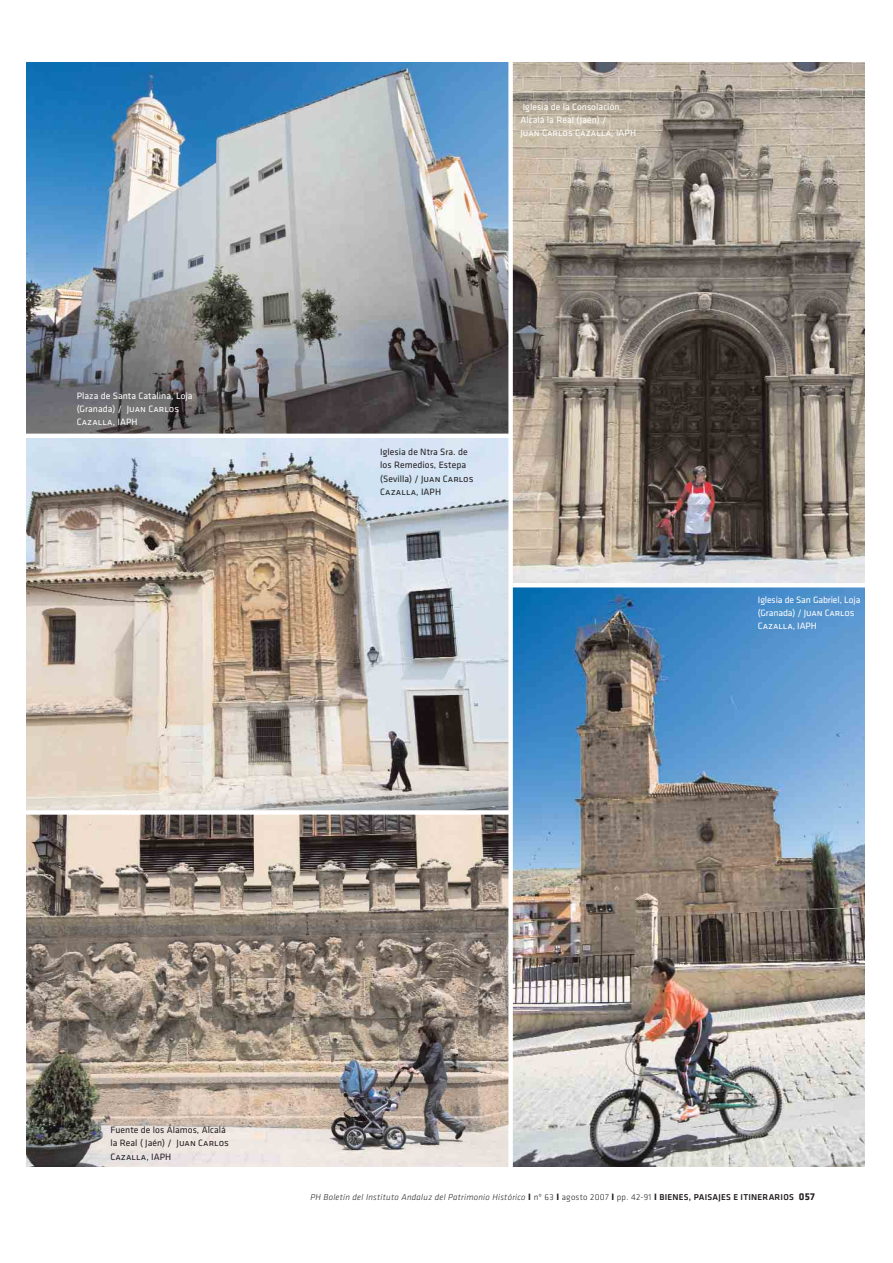
<style>
.page{position:relative;width:893px;height:1263px;background:#fff}
.page>*{position:absolute;margin:0;border:0;box-sizing:border-box;transform-origin:0 0}
.t1{font:9.6px/13.2px "Klavika";letter-spacing:.005em;color:#fff}
.t2{font:9.6px/13.2px "Klavika";letter-spacing:.005em;color:#231f20}
.t3{font:9.6px "Klavika Regular Caps";letter-spacing:.005em;color:#fff}
.t4{font:9.6px "Klavika Regular Caps";letter-spacing:.005em;color:#231f20}
.t5{font:italic 300 8.85px "Klavika";letter-spacing:.03em;color:#231f20}
.s1{font-family:"Klavika Regular Caps"}
.s2{font-weight:700;font-style:normal;font-size:9.6px}
.s3{font-style:normal}
.s4{font-weight:500;font-style:normal}
.s5{font-weight:700;font-style:normal;font-size:10.35px}
</style>
<div class="page">
<img style="left:26px;top:63px;width:838px;height:1104px">
<svg style="left:513px;top:63px;width:351px;height:520px;background:#92887e"></svg>
<div style="left:508px;top:50px;width:5px;height:1124px;background:#fff"></div>
<div style="left:26px;top:810px;width:484px;height:5px;background:#fff"></div>
<hr style="left:26px;top:434px;width:485px;height:4px;background:#fff">
<hr style="left:511px;top:583px;width:353px;height:4px;background:#fff">
<p class="t1" style="left:77px;top:390px;width:117px">Plaza de Santa Catalina, Loja (Granada) / <span class="s1">Juan Carlos</span></p>
<p class="t3" style="left:77px;top:416px;width:62px">Cazalla, IAPH</p>
<p class="t1" style="left:520px;top:101px;width:103px">Iglesia de la Consolación,<br>Alcalá la Real (Jaén) /</p>
<p class="t3" style="left:520px;top:127px;width:117px">Juan Carlos Cazalla, IAPH</p>
<p class="t2" style="left:380px;top:446px;width:95px">Iglesia de Ntra Sra. de los Remedios, Estepa (Sevilla) / <span class="s1">Juan Carlos</span></p>
<p class="t4" style="left:380px;top:486px;width:62px">Cazalla, IAPH</p>
<p class="t1" style="left:758px;top:594px;width:104px">Iglesia de San Gabriel, Loja (Granada) / <span class="s1">Juan Carlos</span></p>
<p class="t3" style="left:758px;top:620px;width:60px">Cazalla, IAPH</p>
<p class="t2" style="left:110px;top:1124px;width:120px">Fuente de los Álamos, Alcalá la Real ( Jaén) / <span class="s1">Juan Carlos</span></p>
<p class="t4" style="left:110px;top:1151px;width:62px">Cazalla, IAPH</p>
<p class="t5" style="left:310px;top:1194px;width:506px">PH Boletín del Instituto Andaluz del Patrimonio Histórico <span class="s2">I</span> <span class="s3">nº 63</span> <span class="s2">I</span> <span class="s3">agosto 2007</span> <span class="s2">I</span> <span class="s3">pp. 42-91</span> <span class="s2">I</span> <span class="s4">BIENES, PAISAJES E ITINERARIOS</span> <span class="s5">057</span></p>
</div>
